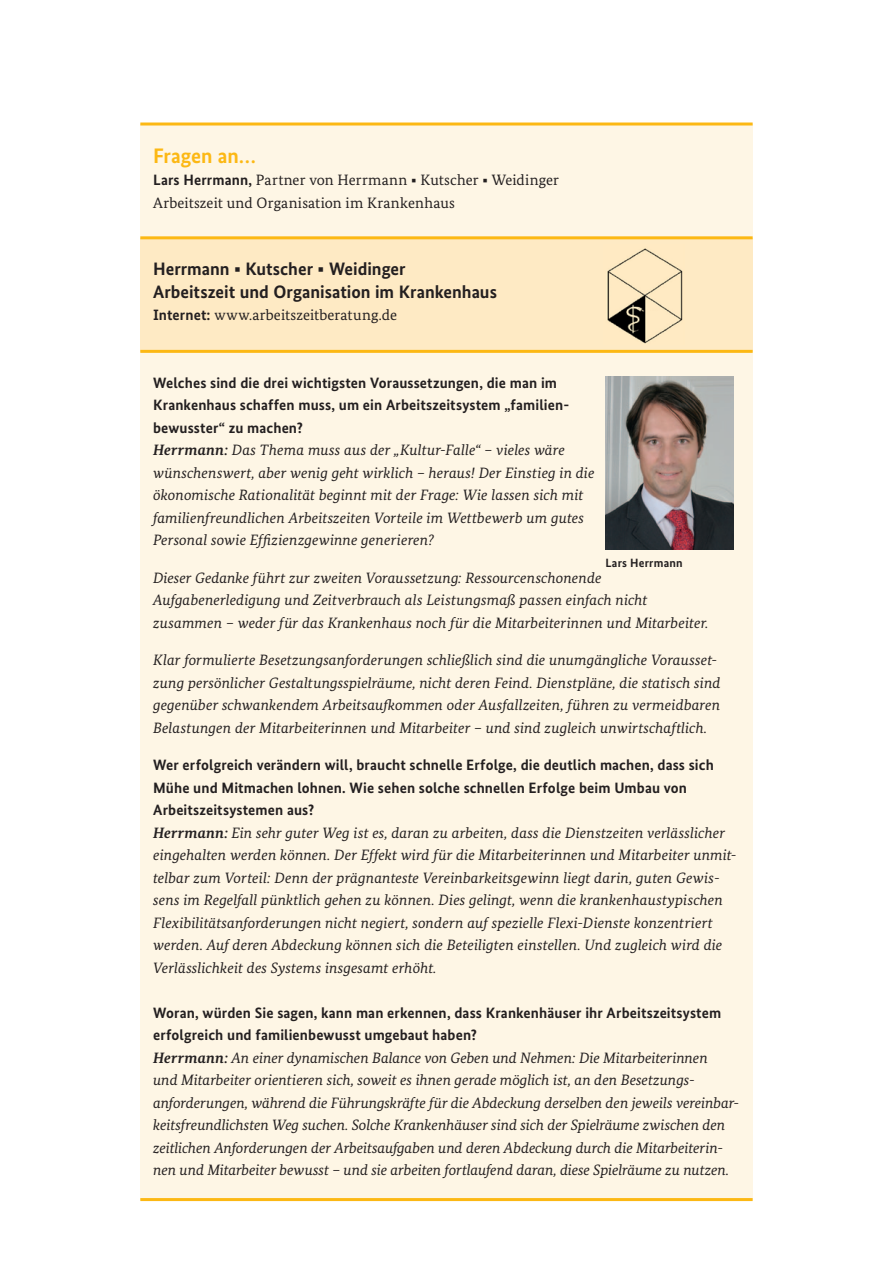
<style>
.page{position:relative;width:893px;height:1263px;background:#fff}
.page>*{position:absolute;margin:0;border:0;box-sizing:border-box;transform-origin:0 0}
.t1{font:700 21px "Bundes Sans";letter-spacing:-.005em;color:#fcb814}
.t2{font:700 18px "Bundes Sans";color:#231f20}
.t3{font:italic 15px/22.5px "Bundes Serif";letter-spacing:.005em;color:#231f20}
.t4{font:15px "Bundes Serif";letter-spacing:.01em;color:#231f20}
.t5{font:700 12px "Bundes Sans";letter-spacing:.015em;color:#231f20}
.s1{font-family:"Bundes Sans";font-weight:700}
.s2{font-family:"Bundes Sans";font-weight:700;font-style:normal}
.s3{font-weight:700}
</style>
<div class="page">
<div style="left:140px;top:124px;width:613px;height:1075px;background:#fef6e5"></div>
<hr style="left:140px;top:122px;width:613px;height:3px;background:#fcb814">
<hr style="left:140px;top:1198px;width:613px;height:3px;background:#fcb814">
<div style="left:140px;top:238px;width:613px;height:113px;background:#feeac4"></div>
<hr style="left:140px;top:236px;width:613px;height:3px;background:#fcb814">
<hr style="left:140px;top:350px;width:613px;height:3px;background:#fcb814">
<img style="left:605px;top:376px;width:128px;height:174px">
<img style="left:607px;top:248px;width:76px;height:96px">
<h3 class="t1" style="left:153px;top:143px;width:104px">Fragen an…</h3>
<p class="t4" style="left:153px;top:171px;width:407px"><span class="s1">Lars Herrmann,</span> Partner von Herrmann ▪ Kutscher ▪ Weidinger</p>
<p class="t4" style="left:153px;top:194px;width:303px">Arbeitszeit und Organisation im Krankenhaus</p>
<p class="t2" style="left:153px;top:258px;width:254px">Herrmann ▪ Kutscher ▪ Weidinger</p>
<p class="t2" style="left:153px;top:281px;width:345px">Arbeitszeit und Organisation im Krankenhaus</p>
<p class="t4" style="left:153px;top:306px;width:245px"><span class="s1">Internet:</span> www.arbeitszeitberatung.de</p>
<p class="t3" style="left:153px;top:371px;width:443px"><span class="s2">Welches sind die drei wichtigsten Voraussetzungen, die man im Krankenhaus schaffen muss, um ein Arbeitszeitsystem „familien&shy;bewusster“ zu machen?<br></span><span class="s3">Herrmann:</span> Das Thema muss aus der „Kultur-Falle“ – vieles wäre wünschenswert, aber wenig geht wirklich – heraus! Der Einstieg in die ökonomische Rationalität beginnt mit der Frage: Wie lassen sich mit familienfreundlichen Arbeitszeiten Vorteile im Wettbewerb um gutes Personal sowie Effizienzgewinne generieren?</p>
<p class="t3" style="left:153px;top:566px;width:557px">Dieser Gedanke führt zur zweiten Voraussetzung: Ressourcenschonende<br>Aufgabenerledigung und Zeitverbrauch als Leistungsmaß passen einfach nicht zusammen – weder für das Krankenhaus noch für die Mitarbeiterinnen und Mitarbeiter.</p>
<p class="t3" style="left:153px;top:649px;width:569px">Klar formulierte Besetzungsanforderungen schließlich sind die unumgängliche Vorausset&shy;zung persönlicher Gestaltungsspielräume, nicht deren Feind. Dienstpläne, die statisch sind gegenüber schwankendem Arbeitsaufkommen oder Ausfallzeiten, führen zu vermeidbaren Belastungen der Mitarbeiterinnen und Mitarbeiter – und sind zugleich unwirtschaftlich.</p>
<p class="t3" style="left:153px;top:754px;width:585px"><span class="s2">Wer erfolgreich verändern will, braucht schnelle Erfolge, die deutlich machen, dass sich Mühe und Mitmachen lohnen. Wie sehen solche schnellen Erfolge beim Umbau von Arbeitszeitsystemen aus?<br></span><span class="s3">Herrmann:</span> Ein sehr guter Weg ist es, daran zu arbeiten, dass die Dienstzeiten verläss licher eingehalten werden können. Der Effekt wird für die Mitarbeiterinnen und Mitarbeiter unmit&shy;telbar zum Vorteil: Denn der prägnanteste Vereinbarkeitsgewinn liegt darin, guten Gewis&shy;sens im Regelfall pünktlich gehen zu können. Dies gelingt, wenn die krankenhaustypischen Flexibilitätsanforderungen nicht negiert, sondern auf spezielle Flexi-Dienste konzentriert werden. Auf deren Abdeckung können sich die Beteiligten einstellen. Und zugleich wird die Verlässlichkeit des Systems insgesamt erhöht.</p>
<p class="t3" style="left:153px;top:1001px;width:587px"><span class="s2">Woran, würden Sie sagen, kann man erkennen, dass Krankenhäuser ihr Arbeitszeitsystem erfolgreich und familienbewusst umgebaut haben?<br></span><span class="s3">Herrmann:</span> An einer dynamischen Balance von Geben und Nehmen: Die Mitarbeiterinnen<br>und Mitarbeiter orientieren sich, soweit es ihnen gerade möglich ist, an den Besetzungs&shy;anforderungen, während die Führungskräfte für die Abdeckung derselben den jeweils vereinbar&shy;keitsfreundlichsten Weg suchen. Solche Krankenhäuser sind sich der Spielräume zwischen den zeitlichen Anforderungen der Arbeitsaufgaben und deren Abdeckung durch die Mitarbeiterin&shy;nen und Mitarbeiter bewusst – und sie arbeiten fortlaufend daran, diese Spielräume zu nutzen.</p>
<p class="t5" style="left:605px;top:555px;width:79px">Lars Herrmann</p>
</div>
